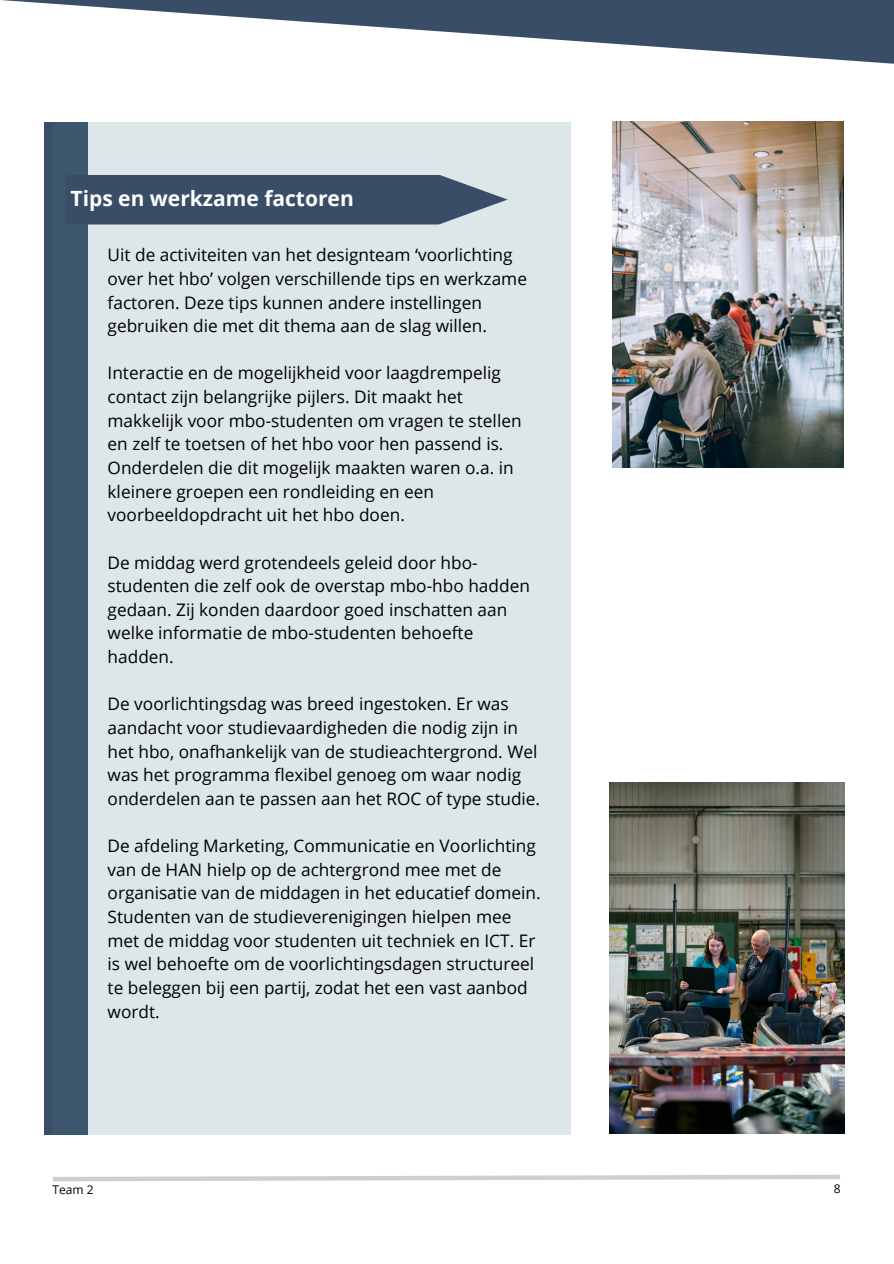
<style>
.page{position:relative;width:894px;height:1264px;background:#fff}
.page>*{position:absolute;margin:0;border:0;box-sizing:border-box;transform-origin:0 0}
.t1{font:700 21px "Open Sans";color:#fff}
.t2{font:17.25px/23.7px "Open Sans";color:#000}
.t3{font:12px "Open Sans";color:#000}
</style>
<div class="page">
<svg style="left:1px;top:0;width:892px;height:64px"></svg>
<div style="left:44px;top:122px;width:43px;height:1011px;background:#3c566d"></div>
<div style="left:87px;top:122px;width:483px;height:1011px;background:#dde6e9"></div>
<svg style="left:87px;top:175px;width:420px;height:49px;background:#45596f"></svg>
<img style="left:609px;top:782px;width:234px;height:351px">
<img style="left:612px;top:121px;width:231px;height:347px">
<svg style="left:52px;top:1174px;width:788px;height:8px"></svg>
<p class="t1" style="left:70px;top:184px;width:285px">Tips en werkzame factoren</p>
<p class="t2" style="left:107px;top:243px;width:421px">Uit de activiteiten van het designteam ‘voorlichting over het hbo’ volgen verschillende tips en werkzame factoren. Deze tips kunnen andere instellingen gebruiken die met dit thema aan de slag willen.</p>
<p class="t2" style="left:107px;top:361px;width:415px">Interactie en de mogelijkheid voor laagdrempelig contact zijn belangrijke pijlers. Dit maakt het makkelijk voor mbo-studenten om vragen te stellen en zelf te toetsen of het hbo voor hen passend is.<br>Onderdelen die dit mogelijk maakten waren o.a. in kleinere groepen een rondleiding en een voorbeeldopdracht uit het hbo doen.</p>
<p class="t2" style="left:107px;top:550px;width:424px">De middag werd grotendeels geleid door hbo&shy;studenten die zelf ook de overstap mbo-hbo hadden gedaan. Zij konden daardoor goed inschatten aan welke informatie de mbo-studenten behoefte hadden.</p>
<p class="t2" style="left:107px;top:692px;width:434px">De voorlichtingsdag was breed ingestoken. Er was aandacht voor studievaardigheden die nodig zijn in het hbo, onafhankelijk van de studieachtergrond. Wel was het programma flexibel genoeg om waar nodig onderdelen aan te passen aan het ROC of type studie.</p>
<p class="t2" style="left:107px;top:833px;width:434px">De afdeling Marketing, Communicatie en Voorlichting van de HAN hielp op de achtergrond mee met de organisatie van de middagen in het educatief domein.<br>Studenten van de studieverenigingen hielpen mee met de middag voor studenten uit techniek en ICT. Er is wel behoefte om de voorlichtingsdagen structureel te beleggen bij een partij, zodat het een vast aanbod wordt.</p>
<p class="t3" style="left:53px;top:1181px;width:43px">Team 2</p>
<p class="t3" style="left:833px;top:1180px;width:8px">8</p>
</div>
